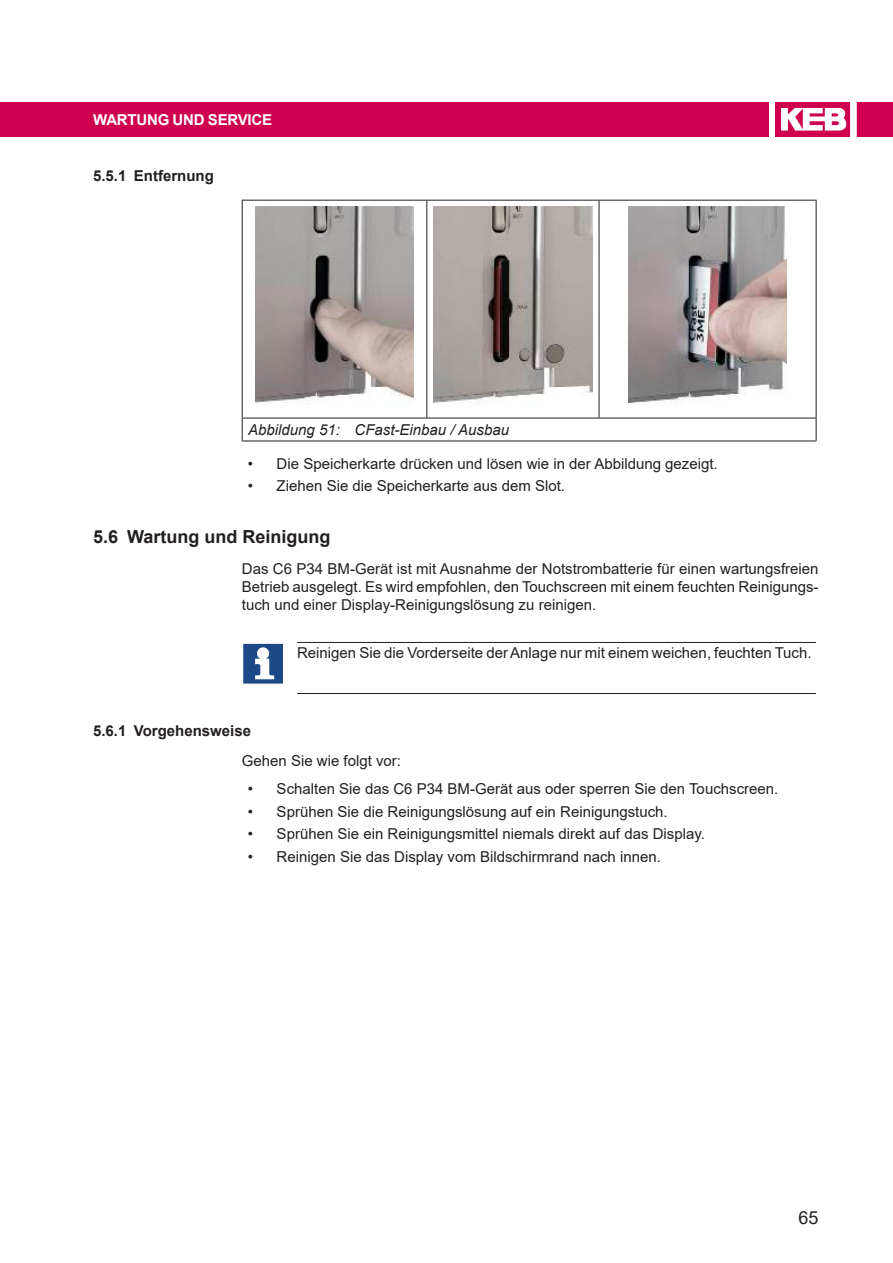
<style>
.page{position:relative;width:893px;height:1263px;background:#fff}
.page>*{position:absolute;margin:0;border:0;box-sizing:border-box;transform-origin:0 0}
.t1{font:700 18px "Arial";color:#231f20}
.t2{font:18px "Arial";color:#231f20}
.txt_10p_normal_no_ta{font:15px "Arial";color:#231f20}
.txt_10p_normal{font:15px/18px "Arial";color:#231f20;text-align:justify}
.t3{font:700 15px "Arial";color:#231f20}
.t4{font:italic 15px "Arial";color:#231f20}
.t5{font:700 15px "Arial";letter-spacing:-.015em;color:#fff}
</style>
<div class="page">
<div style="left:0;top:102px;width:769px;height:34px;background:#ce004f"></div>
<svg style="left:775px;top:102px;width:75px;height:34px"></svg>
<div style="left:857px;top:102px;width:36px;height:34px;background:#ce004f"></div>
<hr style="left:242px;top:200px;width:185px;height:1px;background:#231f20">
<hr style="left:242px;top:201px;width:1px;height:217px;background:#231f20">
<hr style="left:427px;top:200px;width:172px;height:1px;background:#231f20">
<hr style="left:426px;top:201px;width:1px;height:217px;background:#231f20">
<hr style="left:599px;top:200px;width:217px;height:1px;background:#231f20">
<hr style="left:599px;top:201px;width:1px;height:217px;background:#231f20">
<hr style="left:816px;top:201px;width:1px;height:217px;background:#231f20">
<hr style="left:242px;top:418px;width:185px;height:1px;background:#231f20">
<svg style="left:242px;top:418px;width:1px;height:23px"></svg>
<hr style="left:427px;top:418px;width:172px;height:1px;background:#231f20">
<hr style="left:599px;top:418px;width:217px;height:1px;background:#231f20">
<svg style="left:816px;top:418px;width:1px;height:23px"></svg>
<hr style="left:242px;top:441px;width:185px;height:1px;background:#231f20">
<hr style="left:427px;top:441px;width:172px;height:1px;background:#231f20">
<hr style="left:599px;top:441px;width:217px;height:1px;background:#231f20">
<img style="left:255px;top:206px;width:159px;height:199px">
<img style="left:434px;top:206px;width:158px;height:197px">
<img style="left:628px;top:206px;width:159px;height:198px">
<hr style="left:297px;top:642px;width:519px;height:1px;background:#231f20">
<hr style="left:297px;top:693px;width:519px;height:1px;background:#231f20">
<svg style="left:243px;top:643px;width:40px;height:41px"></svg>
<p class="t5" style="left:93px;top:110px;width:46px">Wartung</p>
<p class="t5" style="left:173px;top:110px;width:12px">und</p>
<p class="t5" style="left:208px;top:110px;width:40px">Service</p>
<p class="t3" style="left:93px;top:165px;width:122px">5.5.1 Entfernung</p>
<p class="t4" style="left:248px;top:420px;width:262px">Abbildung 51: CFast-Einbau / Ausbau</p>
<p class="txt_10p_normal_no_ta" style="left:248px;top:453px;width:7px">•</p>
<p class="txt_10p_normal_no_ta" style="left:277px;top:453px;width:443px">Die Speicherkarte drücken und lösen wie in der Abbildung gezeigt.</p>
<p class="txt_10p_normal_no_ta" style="left:248px;top:476px;width:7px">•</p>
<p class="txt_10p_normal_no_ta" style="left:277px;top:476px;width:290px">Ziehen Sie die Speicherkarte aus dem Slot.</p>
<p class="t1" style="left:93px;top:524px;width:239px">5.6 Wartung und Reinigung</p>
<p class="txt_10p_normal" style="left:242px;top:559px;width:578px">Das C6 P34 BM-Gerät ist mit Ausnahme der Notstrombatterie für einen wartungsfreien Betrieb ausgelegt. Es wird empfohlen, den Touchscreen mit einem feuchten Reinigungs&shy;tuch und einer Display-Reinigungslösung zu reinigen.</p>
<p class="txt_10p_normal_no_ta" style="left:297px;top:642px;width:516px">Reinigen Sie die Vorderseite der Anlage nur mit einem weichen, feuchten Tuch.</p>
<p class="t3" style="left:93px;top:720px;width:160px">5.6.1 Vorgehensweise</p>
<p class="txt_10p_normal" style="left:242px;top:752px;width:161px">Gehen Sie wie folgt vor:</p>
<p class="txt_10p_normal_no_ta" style="left:248px;top:778px;width:7px">•</p>
<p class="txt_10p_normal_no_ta" style="left:277px;top:778px;width:503px">Schalten Sie das C6 P34 BM-Gerät aus oder sperren Sie den Touchscreen.</p>
<p class="txt_10p_normal_no_ta" style="left:248px;top:801px;width:7px">•</p>
<p class="txt_10p_normal_no_ta" style="left:277px;top:801px;width:393px">Sprühen Sie die Reinigungslösung auf ein Reinigungstuch.</p>
<p class="txt_10p_normal_no_ta" style="left:248px;top:824px;width:7px">•</p>
<p class="txt_10p_normal_no_ta" style="left:277px;top:824px;width:430px">Sprühen Sie ein Reinigungsmittel niemals direkt auf das Display.</p>
<p class="txt_10p_normal_no_ta" style="left:248px;top:847px;width:7px">•</p>
<p class="txt_10p_normal_no_ta" style="left:277px;top:847px;width:386px">Reinigen Sie das Display vom Bildschirmrand nach innen.</p>
<p class="t2" style="left:798px;top:1205px;width:22px">65</p>
</div>
